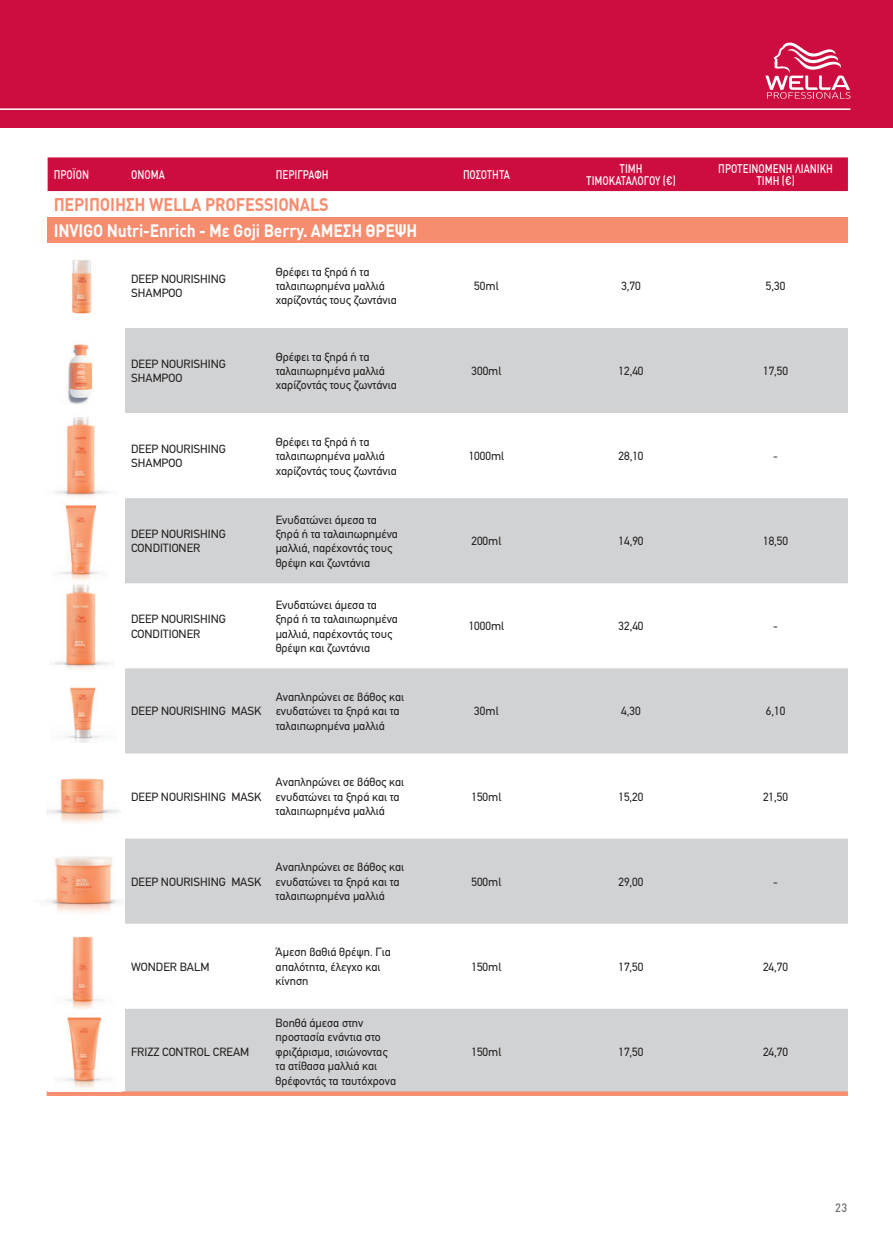
<style>
.page{position:relative;width:893px;height:1234px;background:#fff}
.page>*{position:absolute;margin:0;border:0;box-sizing:border-box;transform-origin:0 0}
.t1{font:700 18px "DIN Greek";letter-spacing:-.01em;color:#f68d6f;scale:.9 1}
.t2{font:700 17.55px "DIN Greek";letter-spacing:-.01em;color:#fff;scale:.9 1}
.t3{font:500 12.3px/12.3px "DIN Greek";color:#fff;text-align:center;scale:.8 1}
.t4{font:500 12.3px "DIN Greek";letter-spacing:-.02em;color:#fff;scale:.8 1}
.t5{font:12px/14.4px "PF Din Text";color:#231f20}
.t6{font:500 12px "DIN Greek";color:#6c6d70;scale:.9 1}
</style>
<div class="page">
<div style="left:0;top:0;width:893px;height:128px;background:#cd0d40"></div>
<hr style="left:0;top:108px;width:850px;height:2px;background:#fff">
<svg style="left:765px;top:43px;width:85px;height:56px"></svg>
<div style="left:48px;top:157px;width:800px;height:34px;background:#cd0d40"></div>
<div style="left:48px;top:217px;width:800px;height:26px;background:#f68d6f"></div>
<div style="left:125px;top:328px;width:723px;height:85px;background:#d1d2d4"></div>
<svg style="left:125px;top:498px;width:723px;height:593px;fill:#d1d2d4"></svg>
<img style="left:66px;top:344px;width:27px;height:60px">
<img style="left:72px;top:260px;width:20px;height:54px">
<img style="left:50px;top:505px;width:62px;height:164px">
<img style="left:63px;top:686px;width:41px;height:57px">
<img style="left:47px;top:778px;width:73px;height:45px">
<img style="left:64px;top:936px;width:35px;height:73px">
<img style="left:46px;top:856px;width:75px;height:57px">
<img style="left:54px;top:417px;width:54px;height:81px">
<svg style="left:47px;top:1091px;width:801px;height:4px;background:#f2967c"></svg>
<img style="left:62px;top:1017px;width:42px;height:72px">
<p class="t3" style="left:54px;top:168px;width:46px">ΠΡΟΪΟΝ</p>
<p class="t3" style="left:131px;top:168px;width:44px">ΟΝΟΜΑ</p>
<p class="t3" style="left:276px;top:168px;width:68px">ΠΕΡΙΓΡΑΦΗ</p>
<p class="t4" style="left:463px;top:167px;width:60px">ΠΟΣΟΤΗΤΑ</p>
<p class="t3" style="left:586px;top:162px;width:113px">ΤΙΜΗ<br>TIMOΚΑΤΑΛΟΓΟΥ (€)</p>
<p class="t3" style="left:718px;top:162px;width:145px">ΠΡΟΤΕΙΝΟΜΕΝΗ ΛΙΑΝΙΚΗ<br>ΤΙΜΗ (€)</p>
<h1 class="t1" style="left:54px;top:194px;width:307px">ΠΕΡΙΠΟΙΗΣΗ WELLA PROFESSIONALS</h1>
<h2 class="t2" style="left:54px;top:220px;width:405px">INVIGO Nutri-Enrich - Με Goji Berry. ΑΜΕΣΗ ΘΡΕΨΗ</h2>
<p class="t5" style="left:131px;top:271px;width:96px">DEEP NOURISHING<br>SHAMPOO</p>
<p class="t5" style="left:276px;top:264px;width:123px">Θρέφει τα ξηρά ή τα ταλαιπωρημένα μαλλιά χαρίζοντάς τους ζωντάνια</p>
<p class="t5" style="left:474px;top:278px;width:26px">50ml</p>
<p class="t5" style="left:621px;top:278px;width:21px">3,70</p>
<p class="t5" style="left:766px;top:278px;width:21px">5,30</p>
<p class="t5" style="left:131px;top:356px;width:96px">DEEP NOURISHING<br>SHAMPOO</p>
<p class="t5" style="left:276px;top:349px;width:123px">Θρέφει τα ξηρά ή τα ταλαιπωρημένα μαλλιά χαρίζοντάς τους ζωντάνια</p>
<p class="t5" style="left:131px;top:441px;width:96px">DEEP NOURISHING<br>SHAMPOO</p>
<p class="t5" style="left:276px;top:434px;width:123px">Θρέφει τα ξηρά ή τα ταλαιπωρημένα μαλλιά χαρίζοντάς τους ζωντάνια</p>
<p class="t5" style="left:131px;top:526px;width:96px">DEEP NOURISHING<br>CONDITIONER</p>
<p class="t5" style="left:131px;top:611px;width:96px">DEEP NOURISHING<br>CONDITIONER</p>
<p class="t5" style="left:276px;top:512px;width:124px">Ενυδατώνει άμεσα τα ξηρά ή τα ταλαιπωρημένα μαλλιά, παρέχοντάς τους θρέψη και ζωντάνια</p>
<p class="t5" style="left:276px;top:597px;width:124px">Ενυδατώνει άμεσα τα ξηρά ή τα ταλαιπωρημένα μαλλιά, παρέχοντάς τους θρέψη και ζωντάνια</p>
<p class="t5" style="left:131px;top:704px;width:132px">DEEP NOURISHING MASK</p>
<p class="t5" style="left:276px;top:689px;width:130px">Αναπληρώνει σε βάθος και ενυδατώνει τα ξηρά και τα ταλαιπωρημένα μαλλιά</p>
<p class="t5" style="left:131px;top:789px;width:132px">DEEP NOURISHING MASK</p>
<p class="t5" style="left:276px;top:774px;width:130px">Αναπληρώνει σε βάθος και ενυδατώνει τα ξηρά και τα ταλαιπωρημένα μαλλιά</p>
<p class="t5" style="left:131px;top:874px;width:132px">DEEP NOURISHING MASK</p>
<p class="t5" style="left:276px;top:859px;width:130px">Αναπληρώνει σε βάθος και ενυδατώνει τα ξηρά και τα ταλαιπωρημένα μαλλιά</p>
<p class="t5" style="left:131px;top:959px;width:80px">WONDER BALM</p>
<p class="t5" style="left:131px;top:1044px;width:120px">FRIZZ CONTROL CREAM</p>
<p class="t5" style="left:276px;top:944px;width:117px">Άμεση βαθιά θρέψη. Για απαλότητα, έλεγχο και κίνηση</p>
<p class="t5" style="left:276px;top:1015px;width:122px">Βοηθά άμεσα στην προστασία ενάντια στο φριζάρισμα, ισιώνοντας τα ατίθασα μαλλιά και θρέφοντάς τα ταυτόχρονα</p>
<p class="t5" style="left:471px;top:364px;width:31px">300ml</p>
<p class="t5" style="left:618px;top:364px;width:27px">12,40</p>
<p class="t5" style="left:763px;top:364px;width:27px">17,50</p>
<p class="t5" style="left:469px;top:449px;width:37px">1000ml</p>
<p class="t5" style="left:618px;top:449px;width:27px">28,10</p>
<p class="t5" style="left:773px;top:449px;width:6px">-</p>
<p class="t5" style="left:471px;top:534px;width:31px">200ml</p>
<p class="t5" style="left:618px;top:534px;width:27px">14,90</p>
<p class="t5" style="left:763px;top:534px;width:27px">18,50</p>
<p class="t5" style="left:469px;top:619px;width:37px">1000ml</p>
<p class="t5" style="left:618px;top:619px;width:27px">32,40</p>
<p class="t5" style="left:773px;top:619px;width:6px">-</p>
<p class="t5" style="left:474px;top:704px;width:26px">30ml</p>
<p class="t5" style="left:621px;top:704px;width:21px">4,30</p>
<p class="t5" style="left:766px;top:704px;width:21px">6,10</p>
<p class="t5" style="left:471px;top:789px;width:31px">150ml</p>
<p class="t5" style="left:618px;top:789px;width:27px">15,20</p>
<p class="t5" style="left:763px;top:789px;width:27px">21,50</p>
<p class="t5" style="left:471px;top:874px;width:31px">500ml</p>
<p class="t5" style="left:618px;top:874px;width:27px">29,00</p>
<p class="t5" style="left:773px;top:874px;width:6px">-</p>
<p class="t5" style="left:471px;top:959px;width:31px">150ml</p>
<p class="t5" style="left:618px;top:959px;width:27px">17,50</p>
<p class="t5" style="left:763px;top:959px;width:27px">24,70</p>
<p class="t5" style="left:471px;top:1044px;width:31px">150ml</p>
<p class="t5" style="left:618px;top:1044px;width:27px">17,50</p>
<p class="t5" style="left:763px;top:1044px;width:27px">24,70</p>
<p class="t6" style="left:835px;top:1200px;width:15px">23</p>
</div>
